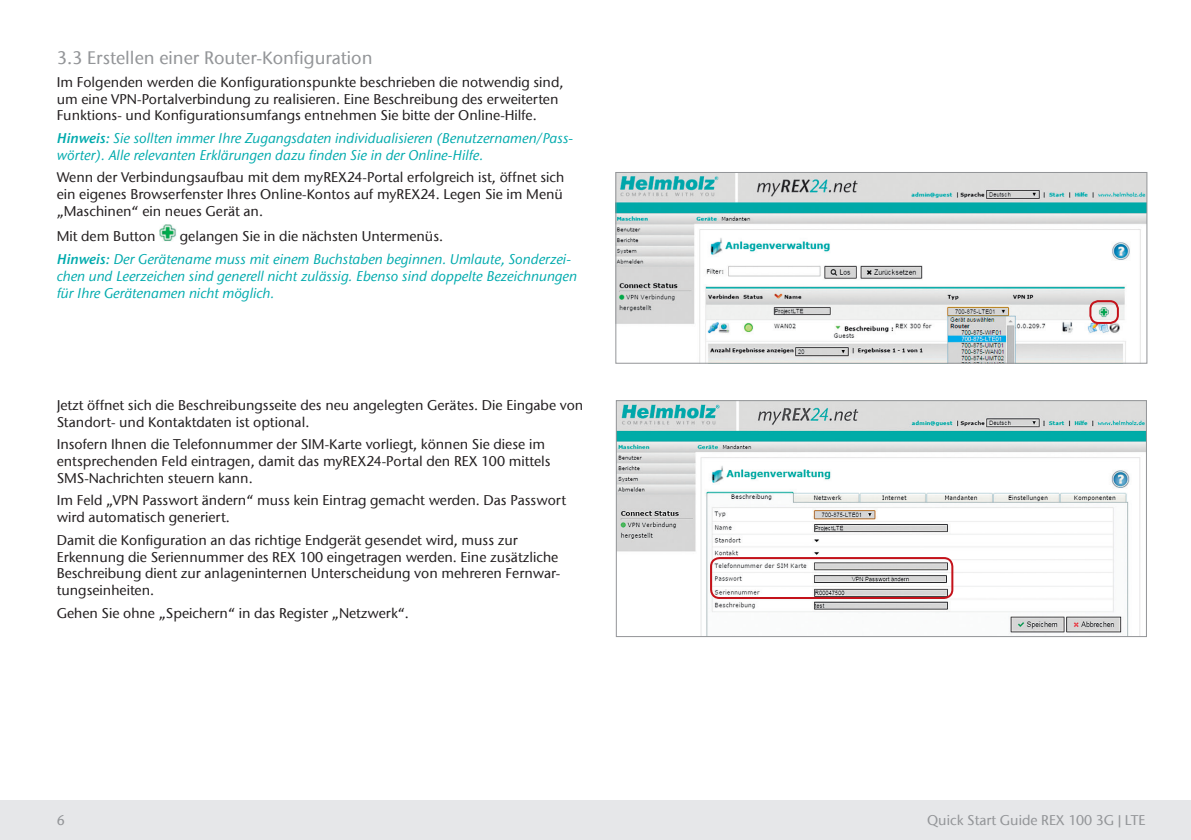
<style>
.page{position:relative;width:1191px;height:840px;background:#fff}
.page>*{position:absolute;margin:0;border:0;box-sizing:border-box;transform-origin:0 0}
.t1{font:500 18px "ITC Stone Sans Com";color:#939598}
.t2{font:500 14px/16.8px "ITC Stone Sans Com";color:#231f20}
.t3{font:italic 500 14px/16.8px "ITC Stone Sans Com";color:#00aaad}
.t4{font:500 14px "ITC Stone Sans Com";color:#939598}
.s1{font-family:"ITC Stone Sans Com Semi";font-weight:400}
.s2{font-style:normal;color:#231f20}
</style>
<div class="page">
<div style="left:0;top:799px;width:1191px;height:40px;background:#e6e7e9"></div>
<img style="left:159px;top:224px;width:17px;height:17px">
<img style="left:617px;top:174px;width:528px;height:187px">
<div style="left:615px;top:172px;width:532px;height:191px;border:1px solid #939598"></div>
<div style="left:1089px;top:300px;width:29px;height:24px;border:2px solid #c4121a;border-radius:8px"></div>
<img style="left:618px;top:402px;width:527px;height:232px">
<div style="left:616px;top:400px;width:531px;height:236px;border:1px solid #939598"></div>
<div style="left:710px;top:556px;width:243px;height:42px;border:2px solid #c4121a;border-radius:9px"></div>
<p class="t1" style="left:57px;top:47px;width:317px">3.3 Erstellen einer Router-Konfiguration</p>
<p class="t2" style="left:57px;top:73px;width:508px">Im Folgenden werden die Konfigurationspunkte beschrieben die notwendig sind, um eine VPN-Portalverbindung zu realisieren. Eine Beschreibung des erweiterten<br>Funktions- und Konfigurationsumfangs entnehmen Sie bitte der Online-Hilfe.</p>
<p class="t3" style="left:57px;top:129px;width:518px"><span class="s1">Hinweis:</span> Sie sollten immer Ihre Zugangsdaten individualisieren (Benutzernamen/Pass&shy;wörter). Alle relevanten Erklärungen dazu finden Sie in der Online-Hilfe.</p>
<p class="t2" style="left:57px;top:169px;width:509px;text-align:justify">Wenn der Verbindungsaufbau mit dem myREX24-Portal erfolgreich ist, öffnet sich ein eigenes Browserfenster Ihres Online-Kontos auf myREX24. Legen Sie im Menü „Maschinen“ ein neues Gerät an.</p>
<p class="t2" style="left:57px;top:228px;width:100px">Mit dem Button</p>
<p class="t3" style="left:57px;top:225px;width:515px;line-height:22.4px;text-align:center"><span class="s2">gelangen Sie in die nächsten Untermenüs.<br></span><span class="s1">Hinweis:</span> Der Gerätename muss mit einem Buchstaben beginnen. Umlaute, Sonderzei-</p>
<p class="t3" style="left:57px;top:267px;width:522px">chen und Leerzeichen sind generell nicht zulässig. Ebenso sind doppelte Bezeichnungen für Ihre Gerätenamen nicht möglich.</p>
<p class="t2" style="left:57px;top:396px;width:528px">Jetzt öffnet sich die Beschreibungsseite des neu angelegten Gerätes. Die Eingabe von<br>Standort- und Kontaktdaten ist optional.</p>
<p class="t2" style="left:57px;top:436px;width:495px">Insofern Ihnen die Telefonnummer der SIM-Karte vorliegt, können Sie diese im entsprechenden Feld eintragen, damit das myREX24-Portal den REX 100 mittels<br>SMS-Nachrichten steuern kann.</p>
<p class="t2" style="left:57px;top:492px;width:511px">Im Feld „VPN Passwort ändern“ muss kein Eintrag gemacht werden. Das Passwort wird automatisch generiert.</p>
<p class="t2" style="left:57px;top:531px;width:505px">Damit die Konfiguration an das richtige Endgerät gesendet wird, muss zur Erkennung die Seriennummer des REX 100 eingetragen werden. Eine zusätzliche Beschreibung dient zur anlageninternen Unterscheidung von mehreren Fernwar&shy;tungseinheiten.</p>
<p class="t2" style="left:57px;top:604px;width:354px">Gehen Sie ohne „Speichern“ in das Register „Netzwerk“.</p>
<p class="t4" style="left:57px;top:811px;width:10px">6</p>
<p class="t4" style="left:927px;top:811px;width:220px">Quick Start Guide REX 100 3G | LTE</p>
</div>
